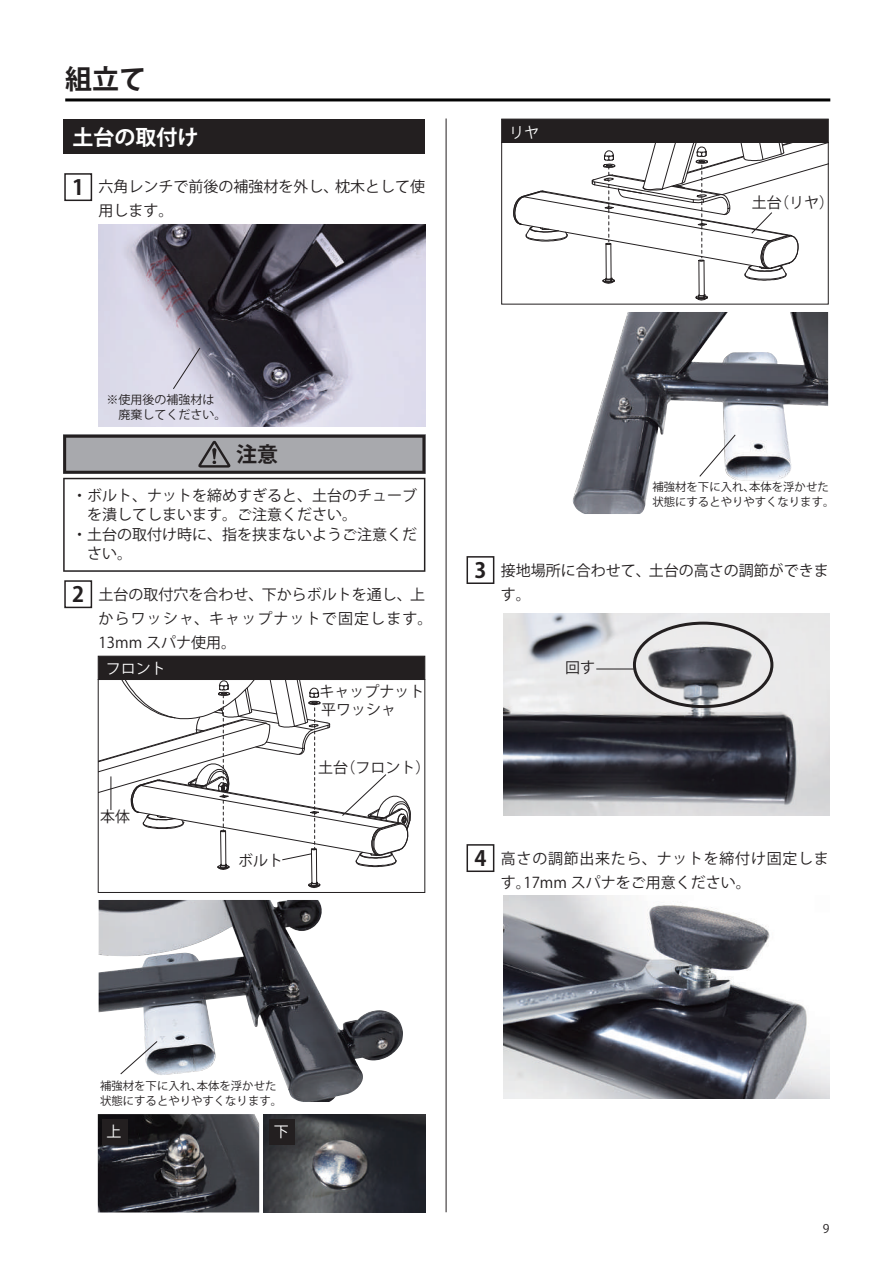
<style>
.page{position:relative;width:893px;height:1263px;background:#fff}
.page>*{position:absolute;margin:0;border:0;box-sizing:border-box;transform-origin:0 0}
.t1{font:700 27px "Koz Go Pr 6 N";color:#231f20}
.t2{font:700 21px "Koz Go Pr 6 N";color:#231f20}
.t3{font:700 21px "Koz Go Pr 6 N";color:#fff}
.t4{font:15px/24px "Koz Go Pr 6 N";color:#231f20}
.t5{font:15px/24px "Koz Go Pr 6 N";letter-spacing:.05em;color:#231f20}
.t6{font:15px "Koz Go Pr 6 N";color:#fff}
.t7{font:12px/15px "Koz Go Pr 6 N";color:#231f20}
.t8{font:11.4px/14.2px "Koz Go Pr 6 N";color:#231f20}
</style>
<div class="page">
<hr style="left:65px;top:98px;width:765px;height:3px;background:#030303">
<div style="left:501px;top:119px;width:327px;height:24px;background:#231f20"></div>
<div style="left:98px;top:656px;width:327px;height:24px;background:#231f20;border:1px solid #231f20"></div>
<hr style="left:699px;top:261px;width:1px;height:34px;background:#231f20">
<hr style="left:704px;top:261px;width:1px;height:34px;background:#231f20">
<svg style="left:695px;top:294px;width:13px;height:6px"></svg>
<img style="left:99px;top:224px;width:326px;height:202px">
<img style="left:98px;top:1114px;width:161px;height:98px">
<img style="left:264px;top:1114px;width:161px;height:98px">
<img style="left:573px;top:312px;width:255px;height:202px">
<img style="left:99px;top:900px;width:304px;height:202px">
<img style="left:503px;top:614px;width:326px;height:202px">
<img style="left:503px;top:896px;width:326px;height:202px">
<hr style="left:446px;top:118px;width:1px;height:1094px;background:#231f20">
<div style="left:64px;top:173px;width:28px;height:28px;border:2px solid #231f20"></div>
<div style="left:64px;top:580px;width:28px;height:28px;border:2px solid #231f20"></div>
<div style="left:64px;top:119px;width:361px;height:34px;background:#231f20"></div>
<svg style="left:98px;top:679px;width:313px;height:209px"></svg>
<svg style="left:513px;top:142px;width:315px;height:142px"></svg>
<div style="left:466px;top:556px;width:28px;height:28px;border:2px solid #231f20"></div>
<div style="left:466px;top:844px;width:28px;height:28px;border:2px solid #231f20"></div>
<div style="left:633px;top:622px;width:140px;height:86px;border:3px solid #231f20;border-radius:50%"></div>
<hr style="left:596px;top:669px;width:38px;height:1px;background:#231f20">
<div style="left:102px;top:1119px;width:25px;height:25px;background:#231f20"></div>
<div style="left:269px;top:1119px;width:26px;height:25px;background:#231f20"></div>
<svg style="left:63px;top:435px;width:362px;height:137px"></svg>
<svg style="left:699px;top:434px;width:37px;height:43px"></svg>
<svg style="left:120px;top:1041px;width:38px;height:33px"></svg>
<svg style="left:173px;top:347px;width:28px;height:42px"></svg>
<h1 class="t1" style="left:65px;top:64px;width:82px">組立て</h1>
<h2 class="t3" style="left:73px;top:126px;width:127px">土台の取付け</h2>
<h2 class="t2" style="left:72px;top:176px;width:14px">1</h2>
<p class="t4" style="left:99px;top:175px;width:328px">六角レンチで前後の補強材を外し、枕木として使用します。</p>
<p class="t6" style="left:509px;top:124px;width:31px">リヤ</p>
<p class="t4" style="left:752px;top:190px;width:84px">土台（リヤ）</p>
<p class="t7" style="left:106px;top:392px;width:122px">※使用後の補強材は　廃棄してください。</p>
<h2 class="t2" style="left:236px;top:443px;width:43px">注意</h2>
<p class="t4" style="left:72px;top:486px;width:347px;line-height:19.5px">・ボルト、ナットを締めすぎると、土台のチューブ　を潰してしまいます。ご注意ください。<br>・土台の取付け時に、指を挟まないようご注意くだ　さい。</p>
<h2 class="t2" style="left:72px;top:583px;width:14px">2</h2>
<p class="t4" style="left:99px;top:582px;width:335px">土台の取付穴を合わせ、下からボルトを通し、上からワッシャ、キャップナットで固定します。<br>13mm スパナ使用。</p>
<p class="t6" style="left:106px;top:660px;width:61px">フロント</p>
<p class="t4" style="left:319px;top:682px;width:106px;line-height:18.5px">キャップナット平ワッシャ</p>
<p class="t4" style="left:100px;top:805px;width:31px">本体</p>
<p class="t4" style="left:238px;top:849px;width:46px">ボルト</p>
<p class="t4" style="left:318px;top:755px;width:114px">土台（フロント）</p>
<p class="t8" style="left:652px;top:480px;width:183px">補強材を下に入れ、本体を浮かせた状態にするとやりやすくなります。</p>
<h2 class="t2" style="left:474px;top:559px;width:14px">3</h2>
<p class="t4" style="left:501px;top:559px;width:329px">接地場所に合わせて、土台の高さの調節ができます。</p>
<p class="t4" style="left:565px;top:656px;width:31px">回す</p>
<h2 class="t2" style="left:474px;top:847px;width:14px">4</h2>
<p class="t5" style="left:501px;top:847px;width:329px">高さの調節出来たら、ナットを締付け固定します。17mm スパナをご用意ください。</p>
<p class="t8" style="left:100px;top:1079px;width:183px">補強材を下に入れ、本体を浮かせた状態にするとやりやすくなります。</p>
<p class="t6" style="left:106px;top:1123px;width:16px">上</p>
<p class="t6" style="left:274px;top:1123px;width:16px">下</p>
<p class="t7" style="left:823px;top:1221px;width:8px">9</p>
</div>
